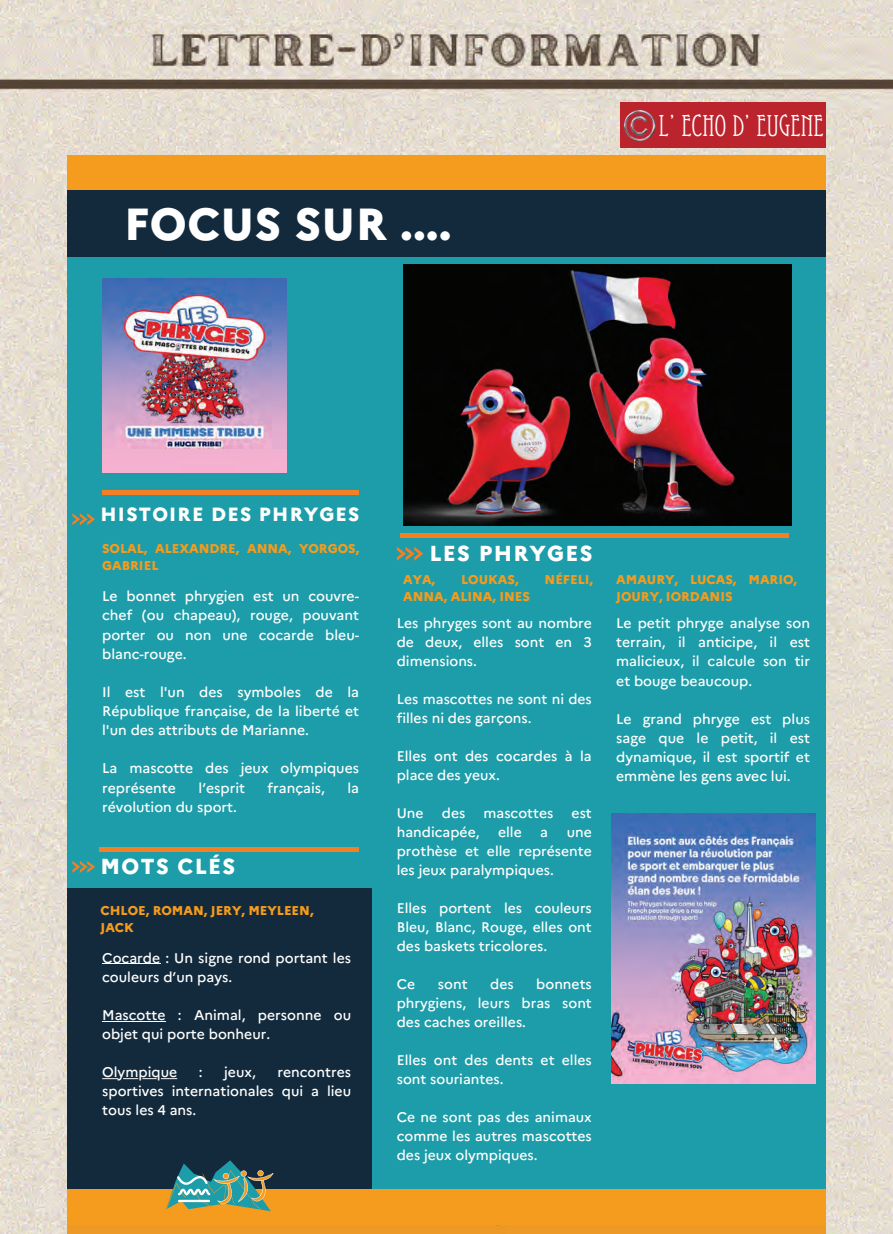
<style>
.page{position:relative;width:893px;height:1234px;background:#fff}
.page>*{position:absolute;margin:0;border:0;box-sizing:border-box;transform-origin:0 0}
.t1{font:800 44.85px "Marianne";letter-spacing:.015em;color:#fff}
.t2{font:29.55px "Eccentric Std";color:#fff}
.t3{font:800 21.6px "Marianne";letter-spacing:.065em;color:#fff}
.t4{font:800 19.05px "Marianne";letter-spacing:.065em;color:#fff}
.t5{font:500 13.95px/19px "Marianne";color:#fff;text-align:justify}
.t6{font:800 12.75px/17.2px "Marianne";color:#f59b1d}
</style>
<div class="page">
<img style="left:0;top:19px;width:893px;height:1112px">
<img style="left:0;top:1131px;width:893px;height:102px">
<img style="left:0;top:0;width:893px;height:19px">
<img style="left:0;top:94px;width:364px;height:104px">
<img style="left:176px;top:108px;width:696px;height:90px">
<div style="left:67px;top:155px;width:759px;height:1073px;background:#1d9da9"></div>
<div style="left:67px;top:190px;width:759px;height:66px;background:#132a3c"></div>
<div style="left:67px;top:155px;width:758px;height:35px;background:#f59b1d"></div>
<div style="left:67px;top:888px;width:304px;height:300px;background:#132a3c"></div>
<div style="left:102px;top:490px;width:257px;height:5px;background:#f57f23"></div>
<div style="left:67px;top:1188px;width:759px;height:40px;background:#f59b1d"></div>
<svg style="left:166px;top:1160px;width:108px;height:50px"></svg>
<svg style="left:72px;top:513px;width:23px;height:12px"></svg>
<img style="left:102px;top:278px;width:185px;height:194px">
<img style="left:403px;top:265px;width:389px;height:260px">
<svg style="left:72px;top:861px;width:23px;height:11px"></svg>
<hr style="left:102px;top:963px;width:58px;height:1px;background:#fff">
<hr style="left:102px;top:1020px;width:64px;height:1px;background:#fff">
<svg style="left:397px;top:546px;width:26px;height:14px"></svg>
<img style="left:612px;top:813px;width:203px;height:270px">
<div style="left:400px;top:533px;width:389px;height:5px;background:#f57f23"></div>
<div style="left:100px;top:847px;width:259px;height:5px;background:#f57f23"></div>
<div style="left:67px;top:1225px;width:759px;height:8px;background:#ec9927"></div>
<div style="left:621px;top:102px;width:205px;height:45px;background:#bc242d"></div>
<img style="left:624px;top:110px;width:32px;height:31px;border-radius:15px">
<h1 class="t1" style="left:124px;top:197px;width:329px">FOCUS SUR ....</h1>
<h2 class="t2" style="left:659px;top:109px;width:167px">L’ ECHO D’ EUGENE</h2>
<h3 class="t4" style="left:101px;top:503px;width:260px">HISTOIRE DES PHRYGES</h3>
<p class="t6" style="left:102px;top:539px;width:258px">SOLAL, ALEXANDRE, ANNA, YORGOS,<br>GABRIEL</p>
<p class="t5" style="left:102px;top:585px;width:258px">Le bonnet phrygien est un couvre&shy;chef (ou chapeau), rouge, pouvant porter ou non une cocarde bleu&shy;blanc-rouge.</p>
<p class="t5" style="left:102px;top:681px;width:258px">Il est l'un des symboles de la République française, de la liberté et l'un des attributs de Marianne.</p>
<p class="t5" style="left:102px;top:757px;width:258px">La mascotte des jeux olympiques représente</p>
<p class="t5" style="left:199px;top:776px;width:48px">l’esprit</p>
<p class="t5" style="left:268px;top:776px;width:59px">français,</p>
<p class="t5" style="left:347px;top:776px;width:13px">la</p>
<p class="t5" style="left:102px;top:795px;width:136px">révolution du sport.</p>
<h3 class="t3" style="left:101px;top:852px;width:136px">MOTS CLÉS</h3>
<p class="t6" style="left:101px;top:900px;width:214px">CHLOE, ROMAN, JERY, MEYLEEN,<br>JACK</p>
<p class="t5" style="left:102px;top:946px;width:251px">Cocarde : Un signe rond portant les couleurs d’un pays.</p>
<p class="t5" style="left:102px;top:1003px;width:250px">Mascotte : Animal, personne ou objet qui porte bonheur.</p>
<p class="t5" style="left:102px;top:1061px;width:77px">Olympique</p>
<p class="t5" style="left:199px;top:1061px;width:5px">:</p>
<p class="t5" style="left:224px;top:1061px;width:33px">jeux,</p>
<p class="t5" style="left:102px;top:1061px;width:251px;text-indent:175px">rencontres sportives internationales qui a lieu tous les 4 ans.</p>
<h3 class="t3" style="left:429px;top:540px;width:165px">LES PHRYGES</h3>
<p class="t6" style="left:403px;top:569px;width:33px">AYA,</p>
<p class="t6" style="left:461px;top:569px;width:59px">LOUKAS,</p>
<p class="t6" style="left:545px;top:569px;width:50px">NÉFELI,</p>
<p class="t6" style="left:403px;top:586px;width:128px">ANNA, ALINA, INES</p>
<p class="t5" style="left:397px;top:612px;width:197px">Les phryges sont au nombre de deux, elles sont en 3 dimensions.</p>
<p class="t5" style="left:397px;top:688px;width:197px">Les mascottes ne sont ni des filles ni des garçons.</p>
<p class="t5" style="left:397px;top:745px;width:197px">Elles ont des cocardes à la place des yeux.</p>
<p class="t5" style="left:397px;top:802px;width:28px">Une</p>
<p class="t5" style="left:442px;top:802px;width:25px">des</p>
<p class="t5" style="left:484px;top:802px;width:71px">mascottes</p>
<p class="t5" style="left:572px;top:802px;width:22px">est</p>
<p class="t5" style="left:397px;top:821px;width:84px">handicapée,</p>
<p class="t5" style="left:498px;top:821px;width:25px">elle</p>
<p class="t5" style="left:540px;top:821px;width:9px">a</p>
<p class="t5" style="left:397px;top:821px;width:197px;text-indent:170px">une prothèse et elle représente les jeux paralympiques.</p>
<p class="t5" style="left:397px;top:897px;width:197px">Elles portent les couleurs Bleu, Blanc, Rouge, elles ont des baskets tricolores.</p>
<p class="t5" style="left:397px;top:973px;width:20px">Ce</p>
<p class="t5" style="left:438px;top:973px;width:31px">sont</p>
<p class="t5" style="left:490px;top:973px;width:25px">des</p>
<p class="t5" style="left:397px;top:973px;width:197px;text-indent:139px">bonnets phrygiens, leurs bras sont des caches oreilles.</p>
<p class="t5" style="left:397px;top:1049px;width:197px">Elles ont des dents et elles sont souriantes.</p>
<p class="t5" style="left:397px;top:1106px;width:197px">Ce ne sont pas des animaux comme les autres mascottes des jeux olympiques.</p>
<p class="t6" style="left:616px;top:569px;width:182px">AMAURY, LUCAS, MARIO,<br>JOURY, IORDANIS</p>
<p class="t5" style="left:616px;top:613px;width:195px">Le petit phryge analyse son terrain, il anticipe, il est malicieux, il calcule son tir et bouge beaucoup.</p>
<p class="t5" style="left:616px;top:709px;width:195px">Le grand phryge est plus sage que le petit, il est dynamique, il est sportif et emmène les gens avec lui.</p>
</div>
